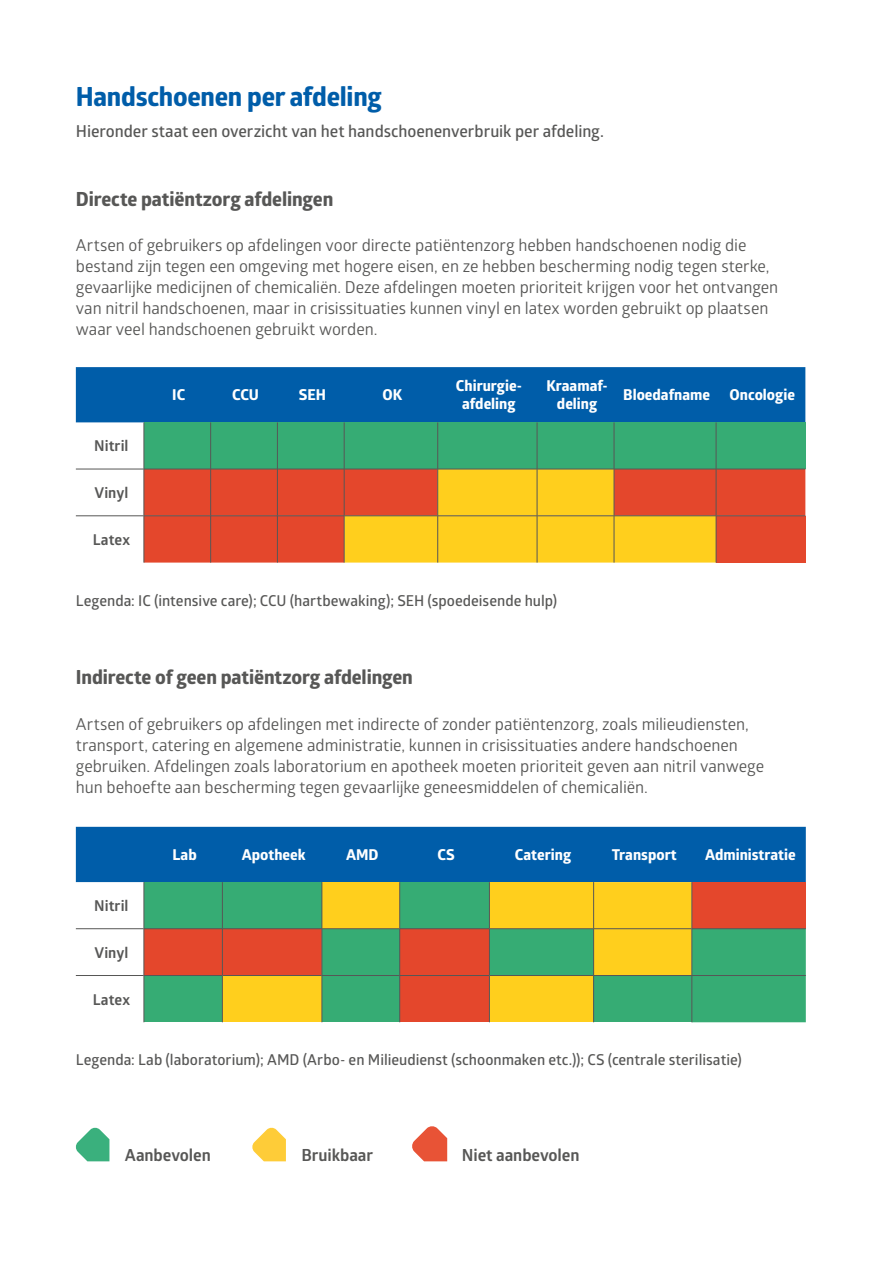
<style>
.page{position:relative;width:893px;height:1263px;background:#fff}
.page>*{position:absolute;margin:0;border:0;box-sizing:border-box;transform-origin:0 0}
.t1{font:700 26.4px "Globerx";letter-spacing:-.01em;color:#005da9}
.t2{font:700 19.5px "Globerx";letter-spacing:-.005em;color:#575756}
.t3{font:700 16.65px "Glober";letter-spacing:-.005em;color:#575756}
.t4{font:16.5px/21px "Glober";letter-spacing:-.005em;color:#575756}
.t5{font:600 16.5px "Glober";letter-spacing:-.005em;color:#575756}
.t6{font:600 15px "Glober";color:#575756}
.t7{font:700 15px/18px "Globerx";color:#fff;text-align:center}
.t8{font:700 15px "Glober";letter-spacing:.005em;color:#575756}
</style>
<div class="page">
<div style="left:76px;top:367px;width:729px;height:55px;background:#005da9"></div>
<div style="left:144px;top:422px;width:67px;height:47px;background:#36ac74"></div>
<div style="left:211px;top:422px;width:66px;height:47px;background:#36ac74"></div>
<div style="left:277px;top:422px;width:67px;height:47px;background:#36ac74"></div>
<div style="left:344px;top:422px;width:94px;height:47px;background:#36ac74"></div>
<div style="left:438px;top:422px;width:99px;height:47px;background:#36ac74"></div>
<div style="left:537px;top:422px;width:77px;height:47px;background:#36ac74"></div>
<div style="left:614px;top:422px;width:102px;height:47px;background:#36ac74"></div>
<div style="left:716px;top:422px;width:89px;height:47px;background:#36ac74"></div>
<svg style="left:145px;top:470px;width:660px;height:93px;background:#ef8426"></svg>
<div style="left:716px;top:516px;width:89px;height:47px;background:#e4472c"></div>
<hr style="left:76px;top:469px;width:68px;height:1px;background:#575756">
<hr style="left:144px;top:469px;width:66px;height:1px;background:#575756">
<hr style="left:211px;top:469px;width:66px;height:1px;background:#575756">
<hr style="left:278px;top:469px;width:66px;height:1px;background:#575756">
<hr style="left:344px;top:469px;width:94px;height:1px;background:#575756">
<hr style="left:438px;top:469px;width:99px;height:1px;background:#575756">
<hr style="left:537px;top:469px;width:77px;height:1px;background:#575756">
<hr style="left:614px;top:469px;width:102px;height:1px;background:#575756">
<hr style="left:716px;top:469px;width:89px;height:1px;background:#575756">
<hr style="left:76px;top:515px;width:68px;height:1px;background:#575756">
<hr style="left:144px;top:515px;width:66px;height:1px;background:#575756">
<hr style="left:211px;top:515px;width:66px;height:1px;background:#575756">
<hr style="left:278px;top:515px;width:66px;height:1px;background:#575756">
<hr style="left:344px;top:515px;width:94px;height:1px;background:#575756">
<hr style="left:438px;top:515px;width:99px;height:1px;background:#575756">
<hr style="left:537px;top:515px;width:77px;height:1px;background:#575756">
<hr style="left:614px;top:515px;width:102px;height:1px;background:#575756">
<hr style="left:716px;top:515px;width:89px;height:1px;background:#575756">
<hr style="left:144px;top:422px;width:1px;height:47px;background:#575756">
<hr style="left:210px;top:422px;width:1px;height:47px;background:#575756">
<hr style="left:277px;top:422px;width:1px;height:47px;background:#575756">
<hr style="left:344px;top:422px;width:1px;height:47px;background:#575756">
<hr style="left:437px;top:422px;width:1px;height:47px;background:#575756">
<hr style="left:537px;top:422px;width:1px;height:47px;background:#575756">
<hr style="left:614px;top:422px;width:1px;height:47px;background:#575756">
<hr style="left:716px;top:422px;width:1px;height:47px;background:#575756">
<hr style="left:144px;top:469px;width:1px;height:47px;background:#575756">
<hr style="left:210px;top:469px;width:1px;height:47px;background:#575756">
<hr style="left:277px;top:469px;width:1px;height:47px;background:#575756">
<hr style="left:344px;top:469px;width:1px;height:47px;background:#575756">
<hr style="left:437px;top:469px;width:1px;height:47px;background:#575756">
<hr style="left:537px;top:469px;width:1px;height:47px;background:#575756">
<hr style="left:614px;top:469px;width:1px;height:47px;background:#575756">
<hr style="left:716px;top:469px;width:1px;height:47px;background:#575756">
<hr style="left:144px;top:516px;width:1px;height:47px;background:#575756">
<hr style="left:210px;top:516px;width:1px;height:47px;background:#575756">
<hr style="left:277px;top:516px;width:1px;height:47px;background:#575756">
<hr style="left:344px;top:516px;width:1px;height:47px;background:#575756">
<hr style="left:437px;top:516px;width:1px;height:47px;background:#575756">
<hr style="left:537px;top:516px;width:1px;height:47px;background:#575756">
<hr style="left:614px;top:516px;width:1px;height:47px;background:#575756">
<hr style="left:716px;top:516px;width:1px;height:47px;background:#575756">
<svg style="left:76px;top:827px;width:730px;height:195px;background:#6b8c79"></svg>
<div style="left:144px;top:975px;width:78px;height:47px;background:#36ac74"></div>
<div style="left:222px;top:975px;width:100px;height:47px;background:#ffcf1d"></div>
<div style="left:322px;top:975px;width:78px;height:47px;background:#36ac74"></div>
<div style="left:400px;top:975px;width:89px;height:47px;background:#e4472c"></div>
<div style="left:489px;top:975px;width:105px;height:47px;background:#ffcf1d"></div>
<div style="left:594px;top:975px;width:98px;height:47px;background:#36ac74"></div>
<hr style="left:76px;top:928px;width:68px;height:1px;background:#575756">
<hr style="left:144px;top:928px;width:78px;height:1px;background:#575756">
<hr style="left:223px;top:928px;width:99px;height:1px;background:#575756">
<hr style="left:322px;top:928px;width:78px;height:1px;background:#575756">
<hr style="left:400px;top:928px;width:89px;height:1px;background:#575756">
<hr style="left:490px;top:928px;width:103px;height:1px;background:#575756">
<hr style="left:594px;top:928px;width:98px;height:1px;background:#575756">
<hr style="left:692px;top:928px;width:114px;height:1px;background:#575756">
<hr style="left:76px;top:975px;width:68px;height:1px;background:#575756">
<hr style="left:144px;top:975px;width:78px;height:1px;background:#575756">
<hr style="left:223px;top:975px;width:99px;height:1px;background:#575756">
<hr style="left:322px;top:975px;width:78px;height:1px;background:#575756">
<hr style="left:400px;top:975px;width:89px;height:1px;background:#575756">
<hr style="left:490px;top:975px;width:103px;height:1px;background:#575756">
<hr style="left:594px;top:975px;width:98px;height:1px;background:#575756">
<hr style="left:692px;top:975px;width:114px;height:1px;background:#575756">
<hr style="left:144px;top:882px;width:1px;height:47px;background:#575756">
<hr style="left:222px;top:882px;width:1px;height:47px;background:#575756">
<hr style="left:322px;top:882px;width:1px;height:47px;background:#575756">
<hr style="left:399px;top:882px;width:1px;height:47px;background:#575756">
<hr style="left:489px;top:882px;width:1px;height:47px;background:#575756">
<hr style="left:593px;top:882px;width:1px;height:47px;background:#575756">
<hr style="left:692px;top:882px;width:1px;height:47px;background:#575756">
<hr style="left:144px;top:929px;width:1px;height:46px;background:#575756">
<hr style="left:222px;top:929px;width:1px;height:46px;background:#575756">
<hr style="left:322px;top:929px;width:1px;height:46px;background:#575756">
<hr style="left:399px;top:929px;width:1px;height:46px;background:#575756">
<hr style="left:489px;top:929px;width:1px;height:46px;background:#575756">
<hr style="left:593px;top:929px;width:1px;height:46px;background:#575756">
<hr style="left:692px;top:929px;width:1px;height:46px;background:#575756">
<hr style="left:144px;top:975px;width:1px;height:47px;background:#575756">
<hr style="left:222px;top:975px;width:1px;height:47px;background:#575756">
<hr style="left:322px;top:975px;width:1px;height:47px;background:#575756">
<hr style="left:399px;top:975px;width:1px;height:47px;background:#575756">
<hr style="left:489px;top:975px;width:1px;height:47px;background:#575756">
<hr style="left:593px;top:975px;width:1px;height:47px;background:#575756">
<hr style="left:692px;top:975px;width:1px;height:47px;background:#575756">
<svg style="left:75px;top:1127px;width:34px;height:34px"></svg>
<svg style="left:412px;top:1126px;width:36px;height:36px"></svg>
<svg style="left:252px;top:1127px;width:34px;height:34px"></svg>
<h1 class="t1" style="left:76px;top:78px;width:308px">Handschoenen per afdeling</h1>
<p class="t5" style="left:76px;top:120px;width:529px">Hieronder staat een overzicht van het handschoenenverbruik per afdeling.</p>
<p class="t2" style="left:76px;top:185px;width:259px">Directe patiëntzorg afdelingen</p>
<p class="t4" style="left:76px;top:234px;width:704px">Artsen of gebruikers op afdelingen voor directe patiëntenzorg hebben handschoenen nodig die bestand zijn tegen een omgeving met hogere eisen, en ze hebben bescherming nodig tegen sterke, gevaarlijke medicijnen of chemicaliën. Deze afdelingen moeten prioriteit krijgen voor het ontvangen van nitril handschoenen, maar in crisissituaties kunnen vinyl en latex worden gebruikt op plaatsen waar veel handschoenen gebruikt worden.</p>
<p class="t8" style="left:94px;top:435px;width:36px">Nitril</p>
<p class="t8" style="left:94px;top:482px;width:35px">Vinyl</p>
<p class="t8" style="left:93px;top:529px;width:39px">Latex</p>
<p class="t7" style="left:172px;top:386px;width:14px">IC</p>
<p class="t7" style="left:232px;top:386px;width:28px">CCU</p>
<p class="t7" style="left:299px;top:386px;width:29px">SEH</p>
<p class="t7" style="left:383px;top:386px;width:21px">OK</p>
<p class="t7" style="left:456px;top:377px;width:67px">Chirurgie&shy;afdeling</p>
<p class="t7" style="left:546px;top:377px;width:63px">Kraamaf&shy;deling</p>
<p class="t7" style="left:623px;top:386px;width:88px">Bloedafname</p>
<p class="t7" style="left:730px;top:386px;width:67px">Oncologie</p>
<p class="t6" style="left:76px;top:590px;width:483px">Legenda: IC (intensive care); CCU (hartbewaking); SEH (spoedeisende hulp)</p>
<p class="t2" style="left:76px;top:663px;width:339px">Indirecte of geen patiëntzorg afdelingen</p>
<p class="t4" style="left:76px;top:713px;width:690px">Artsen of gebruikers op afdelingen met indirecte of zonder patiëntenzorg, zoals milieudiensten, transport, catering en algemene administratie, kunnen in crisissituaties andere handschoenen gebruiken. Afdelingen zoals laboratorium en apotheek moeten prioriteit geven aan nitril vanwege hun behoefte aan bescherming tegen gevaarlijke geneesmiddelen of chemicaliën.</p>
<p class="t8" style="left:94px;top:895px;width:36px">Nitril</p>
<p class="t8" style="left:94px;top:942px;width:35px">Vinyl</p>
<p class="t8" style="left:93px;top:989px;width:39px">Latex</p>
<p class="t7" style="left:173px;top:845px;width:26px">Lab</p>
<p class="t7" style="left:242px;top:845px;width:65px">Apotheek</p>
<p class="t7" style="left:346px;top:845px;width:34px">AMD</p>
<p class="t7" style="left:437px;top:845px;width:19px">CS</p>
<p class="t7" style="left:515px;top:845px;width:58px">Catering</p>
<p class="t7" style="left:612px;top:845px;width:66px">Transport</p>
<p class="t7" style="left:705px;top:845px;width:92px">Administratie</p>
<p class="t6" style="left:76px;top:1049px;width:667px">Legenda: Lab (laboratorium); AMD (Arbo- en Milieudienst (schoonmaken etc.)); CS (centrale sterilisatie)</p>
<p class="t3" style="left:125px;top:1144px;width:87px">Aanbevolen</p>
<p class="t3" style="left:301px;top:1144px;width:73px">Bruikbaar</p>
<p class="t3" style="left:462px;top:1144px;width:119px">Niet aanbevolen</p>
</div>
